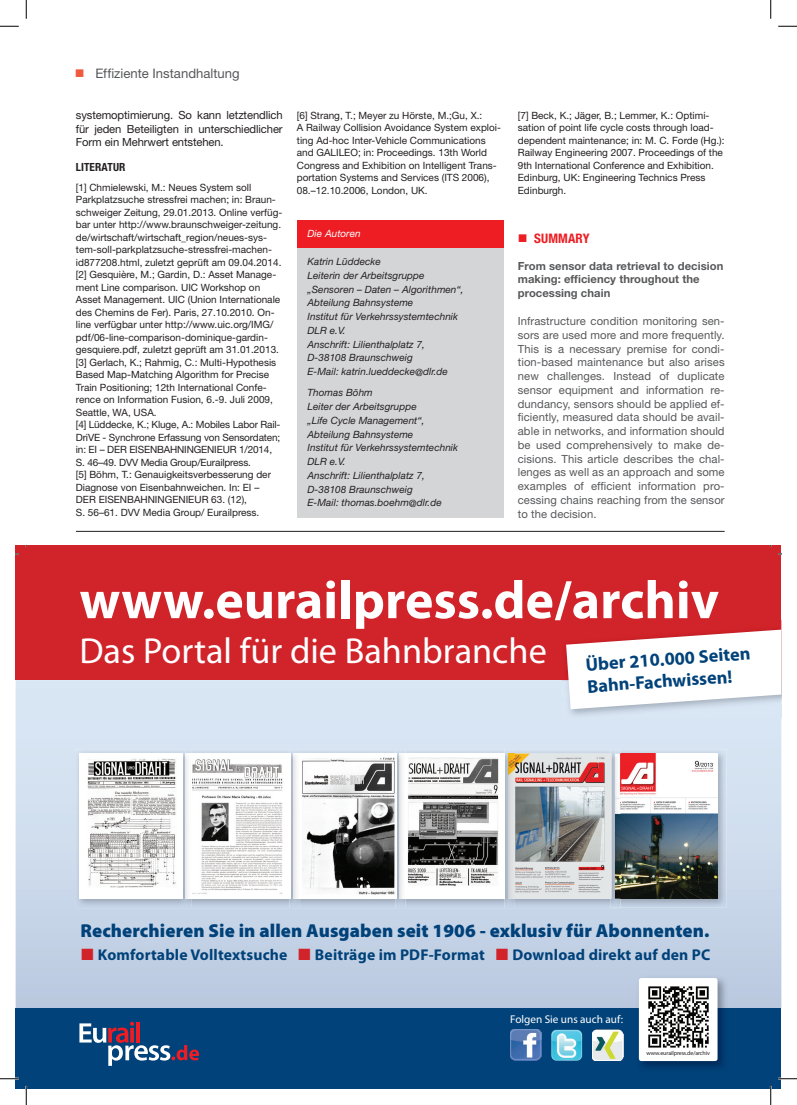
<style>
.page{position:relative;width:797px;height:1105px;background:#fff}
.page>*{position:absolute;margin:0;border:0;box-sizing:border-box;transform-origin:0 0}
.t1{font:700 53.75px "Myriad Pro";color:#fff}
.t2{font:36.25px "Myriad Pro";color:#fff}
.t3{font:900 18.75px "Myriad Pro";letter-spacing:.005em;color:#004279}
.t4{font:700 18.25px/22px "Myriad Pro";color:#004279}
.t5{font:700 15.62px "Myriad Pro";letter-spacing:.01em;color:#004279}
.t6{font:13.12px "Helvetica Neue LT Std";color:#57585a}
.t7{font:700 condensed 13.12px "Helvetica Neue LT Std";letter-spacing:.01em;color:#ee1d23}
.t8{font:11.25px/13.8px "Helvetica Neue LT Std";letter-spacing:.01em;color:#57585a;text-align:justify}
.t9{font:11.25px/13.8px "Helvetica Neue LT Std";letter-spacing:-.01em;color:#231f20;text-align:justify}
.t10{font:700 11.25px/13.8px "Helvetica Neue LT Std";letter-spacing:.005em;color:#57585a}
.t11{font:11.25px "Myriad Pro";color:#fff}
.t12{font:700 condensed 11.25px "Helvetica Neue LT Std";letter-spacing:.005em;color:#231f20}
.t13{font:10px/12.5px "Helvetica Neue LT Std";color:#231f20}
.t14{font:italic 10px/13.8px "Helvetica Neue LT Std";letter-spacing:.005em;color:#231f20}
.t15{font:italic 10px "Helvetica Neue LT Std";letter-spacing:.005em;color:#fff}
.t16{font:6px "Myriad Pro";letter-spacing:-.015em;color:#231f20}
.s1{color:#f0593e}
</style>
<div class="page">
<div style="left:297px;top:247px;width:206px;height:271px;background:#d4d5d7"></div>
<div style="left:297px;top:220px;width:206px;height:27px;background:#ee1d23"></div>
<hr style="left:76px;top:531px;width:648px;height:1px;background:#231f20">
<svg style="left:16px;top:680px;width:765px;height:328px"></svg>
<div style="left:16px;top:545px;width:765px;height:135px;background:#d1232a"></div>
<div style="left:16px;top:1008px;width:765px;height:81px;background:#004279"></div>
<svg style="left:79px;top:1022px;width:120px;height:44px"></svg>
<img style="left:510px;top:1029px;width:31px;height:31px">
<img style="left:551px;top:1030px;width:31px;height:31px">
<img style="left:592px;top:1030px;width:31px;height:31px">
<img style="left:635px;top:975px;width:93px;height:92px">
<div style="left:639px;top:978px;width:78px;height:83px;background:#fff;border-radius:2px"></div>
<img style="left:648px;top:986px;width:61px;height:62px">
<img style="left:781px;top:680px;width:1px;height:38px">
<img style="left:561px;top:629px;width:220px;height:89px">
<svg style="left:566px;top:630px;width:215px;height:79px"></svg>
<img style="left:620px;top:749px;width:106px;height:159px">
<img style="left:620px;top:754px;width:97px;height:145px">
<img style="left:514px;top:749px;width:96px;height:159px">
<img style="left:610px;top:749px;width:10px;height:159px">
<img style="left:514px;top:754px;width:97px;height:145px">
<img style="left:405px;top:749px;width:99px;height:159px">
<img style="left:504px;top:749px;width:10px;height:159px">
<img style="left:405px;top:754px;width:100px;height:145px">
<img style="left:300px;top:749px;width:95px;height:159px">
<img style="left:395px;top:749px;width:10px;height:159px">
<img style="left:300px;top:754px;width:96px;height:145px">
<img style="left:191px;top:749px;width:98px;height:159px">
<img style="left:289px;top:749px;width:11px;height:159px">
<img style="left:191px;top:754px;width:99px;height:145px">
<img style="left:75px;top:749px;width:106px;height:159px">
<img style="left:181px;top:749px;width:10px;height:159px">
<img style="left:79px;top:754px;width:103px;height:145px">
<svg style="left:0;top:25px;width:19px;height:2px"></svg>
<svg style="left:778px;top:25px;width:19px;height:2px"></svg>
<svg style="left:0;top:1078px;width:19px;height:1px"></svg>
<svg style="left:778px;top:1078px;width:19px;height:1px"></svg>
<svg style="left:25px;top:0;width:2px;height:19px"></svg>
<svg style="left:25px;top:1086px;width:2px;height:19px"></svg>
<svg style="left:770px;top:0;width:1px;height:19px"></svg>
<svg style="left:770px;top:1086px;width:1px;height:19px"></svg>
<svg style="left:82px;top:949px;width:11px;height:11px"></svg>
<svg style="left:299px;top:949px;width:11px;height:11px"></svg>
<svg style="left:496px;top:949px;width:11px;height:11px"></svg>
<h3 class="t6" style="left:75px;top:65px;width:166px"><span class="s1">■</span> Effiziente Instandhaltung</h3>
<p class="t9" style="left:76px;top:108px;width:208px">systemoptimierung. So kann letztendlich für jeden Beteiligten in unterschiedlicher Form ein Mehrwert entstehen.</p>
<p class="t12" style="left:76px;top:160px;width:51px">LITERATUR</p>
<p class="t13" style="left:76px;top:181px;width:208px">[1] Chmielewski, M.: Neues System soll Parkplatzsuche stressfrei machen; in: Braun&shy;schweiger Zeitung, 29.01.2013. Online verfüg&shy;bar unter http://www.braunschweiger-zeitung. de/wirtschaft/wirtschaft_region/neues-sys&shy;tem-soll-parkplatzsuche-stressfrei-machen&shy;id877208.html, zuletzt geprüft am 09.04.2014. [2] Gesquière, M.; Gardin, D.: Asset Manage&shy;ment Line comparison. UIC Workshop on Asset Management. UIC (Union Internationale des Chemins de Fer). Paris, 27.10.2010. On&shy;line verfügbar unter http://www.uic.org/IMG/ pdf/06-line-comparison-dominique-gardin&shy;gesquiere.pdf, zuletzt geprüft am 31.01.2013. [3] Gerlach, K.; Rahmig, C.: Multi-Hypothesis Based Map-Matching Algorithm for Precise Train Positioning; 12th International Confe&shy;rence on Information Fusion, 6.-9. Juli 2009, Seattle, WA, USA.<br>[4] Lüddecke, K.; Kluge, A.: Mobiles Labor Rail-DriVE - Synchrone Erfassung von Sensordaten; in: EI – DER EISENBAHNINGENIEUR 1/2014, S. 46–49. DVV Media Group/Eurailpress.<br>[5] Böhm, T.: Genauigkeitsverbesserung der Diagnose von Eisenbahnweichen. In: EI –<br>DER EISENBAHNINGENIEUR 63. (12),<br>S. 56–61. DVV Media Group/ Eurailpress.</p>
<p class="t13" style="left:297px;top:109px;width:206px">[6] Strang, T.; Meyer zu Hörste, M.;Gu, X.:<br>A Railway Collision Avoidance System exploi&shy;ting Ad-hoc Inter-Vehicle Communications and GALILEO; in: Proceedings. 13th World Congress and Exhibition on Intelligent Trans&shy;portation Systems and Services (ITS 2006), 08.–12.10.2006, London, UK.</p>
<p class="t15" style="left:307px;top:228px;width:55px">Die Autoren</p>
<p class="t14" style="left:307px;top:255px;width:158px">Katrin Lüddecke<br>Leiterin der Arbeitsgruppe „Sensoren – Daten – Algorithmen“,<br>Abteilung Bahnsysteme<br>Institut für Verkehrssystemtechnik<br>DLR e.V.<br>Anschrift: Lilienthalplatz 7,<br>D-38108 Braunschweig<br>E-Mail: katrin.lueddecke@dlr.de</p>
<p class="t14" style="left:307px;top:386px;width:152px">Thomas Böhm<br>Leiter der Arbeitsgruppe<br>„Life Cycle Management“,<br>Abteilung Bahnsysteme<br>Institut für Verkehrssystemtechnik<br>DLR e.V.<br>Anschrift: Lilienthalplatz 7,<br>D-38108 Braunschweig<br>E-Mail: thomas.boehm@dlr.de</p>
<p class="t13" style="left:518px;top:109px;width:208px">[7] Beck, K.; Jäger, B.; Lemmer, K.: Optimi&shy;sation of point life cycle costs through load&shy;dependent maintenance; in: M. C. Forde (Hg.):<br>Railway Engineering 2007. Proceedings of the 9th International Conference and Exhibition.<br>Edinburg, UK: Engineering Technics Press Edinburgh.</p>
<h3 class="t7" style="left:518px;top:230px;width:73px">■ SUMMARY</h3>
<p class="t10" style="left:518px;top:259px;width:207px">From sensor data retrieval to decision making: efficiency throughout the processing chain</p>
<p class="t8" style="left:518px;top:314px;width:208px">Infrastructure condition monitoring sen&shy;sors are used more and more frequently.<br>This is a necessary premise for condi&shy;tion-based maintenance but also arises new challenges. Instead of duplicate sensor equipment and information re&shy;dundancy, sensors should be applied ef&shy;ficiently, measured data should be avail&shy;able in networks, and information should be used comprehensively to make de&shy;cisions. This article describes the chal&shy;lenges as well as an approach and some examples of efficient information pro&shy;cessing chains reaching from the sensor to the decision.</p>
<h1 class="t1" style="left:79px;top:565px;width:641px">www.eurailpress.de/archiv</h1>
<h2 class="t2" style="left:79px;top:629px;width:469px">Das Portal für die Bahnbranche</h2>
<h3 class="t4" style="left:585px;top:653px;width:166px;rotate:-4deg">Über 210.000 Seiten<br>Bahn-Fachwissen!</h3>
<h3 class="t3" style="left:80px;top:920px;width:630px">Recherchieren Sie in allen Ausgaben seit 1906 - exklusiv für Abonnenten.</h3>
<h3 class="t5" style="left:98px;top:945px;width:191px">Komfortable Volltextsuche</h3>
<h3 class="t5" style="left:315px;top:945px;width:171px">Beiträge im PDF-Format</h3>
<h3 class="t5" style="left:512px;top:945px;width:199px">Download direkt auf den PC</h3>
<p class="t11" style="left:510px;top:1012px;width:114px">Folgen Sie uns auch auf:</p>
<p class="t16" style="left:646px;top:1049px;width:65px">www.eurailpress.de/archiv</p>
</div>
